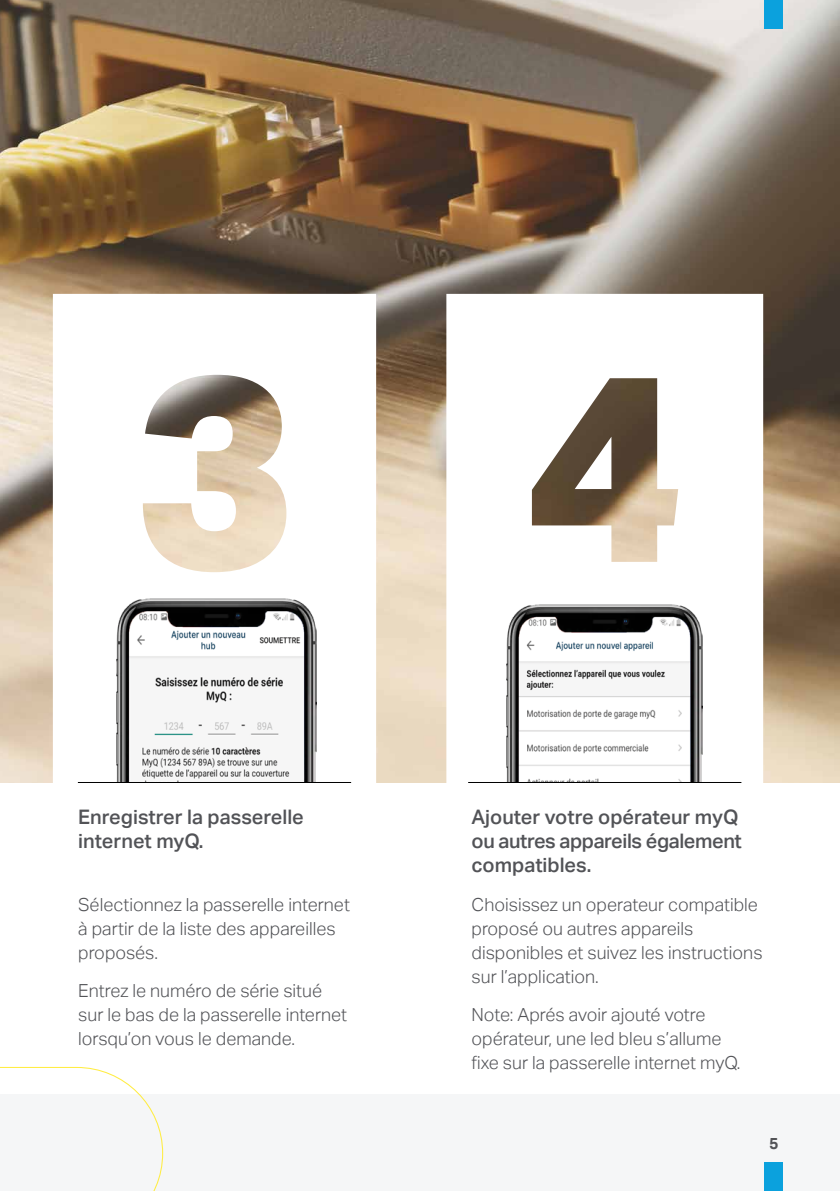
<style>
.page{position:relative;width:840px;height:1191px;background:#fff}
.page>*{position:absolute;margin:0;border:0;box-sizing:border-box;transform-origin:0 0}
.t1{font:500 20px/24px "Aktiv Grotesk";color:#525357}
.t2{font:300 18px/24px "Aktiv Grotesk";color:#525357}
.t3{font:700 16px "Aktiv Grotesk";color:#525357}
</style>
<div class="page">
<div style="left:0;top:1095px;width:839px;height:96px;background:#f5f6f7"></div>
<div style="left:764px;top:1162px;width:18px;height:29px;background:#0ba1dd"></div>
<img style="left:0;top:0;width:839px;height:782px">
<div style="left:764px;top:0;width:18px;height:28px;background:#0ba1dd"></div>
<svg style="left:53px;top:294px;width:323px;height:489px"></svg>
<img style="left:116px;top:598px;width:200px;height:184px">
<svg style="left:446px;top:294px;width:316px;height:489px"></svg>
<img style="left:506px;top:604px;width:196px;height:178px">
<hr style="left:78px;top:782px;width:273px;height:1px;background:#000">
<hr style="left:468px;top:782px;width:273px;height:1px;background:#000">
<svg style="left:0;top:1066px;width:164px;height:125px"></svg>
<p class="t1" style="left:78px;top:805px;width:227px">Enregistrer la passerelle internet myQ.</p>
<p class="t2" style="left:78px;top:892px;width:273px">Sélectionnez la passerelle internet à partir de la liste des appareilles proposés.</p>
<p class="t2" style="left:78px;top:978px;width:270px">Entrez le numéro de série situé sur le bas de la passerelle internet lorsqu’on vous le demande.</p>
<p class="t1" style="left:471px;top:805px;width:271px">Ajouter votre opérateur myQ ou autres appareils également compatibles.</p>
<p class="t2" style="left:471px;top:892px;width:292px">Choisissez un operateur compatible proposé ou autres appareils disponibles et suivez les instructions sur l’application.</p>
<p class="t2" style="left:471px;top:1002px;width:270px">Note: Aprés avoir ajouté votre opérateur, une led bleu s’allume fixe sur la passerelle internet myQ.</p>
<p class="t3" style="left:768px;top:1134px;width:11px">5</p>
</div>
